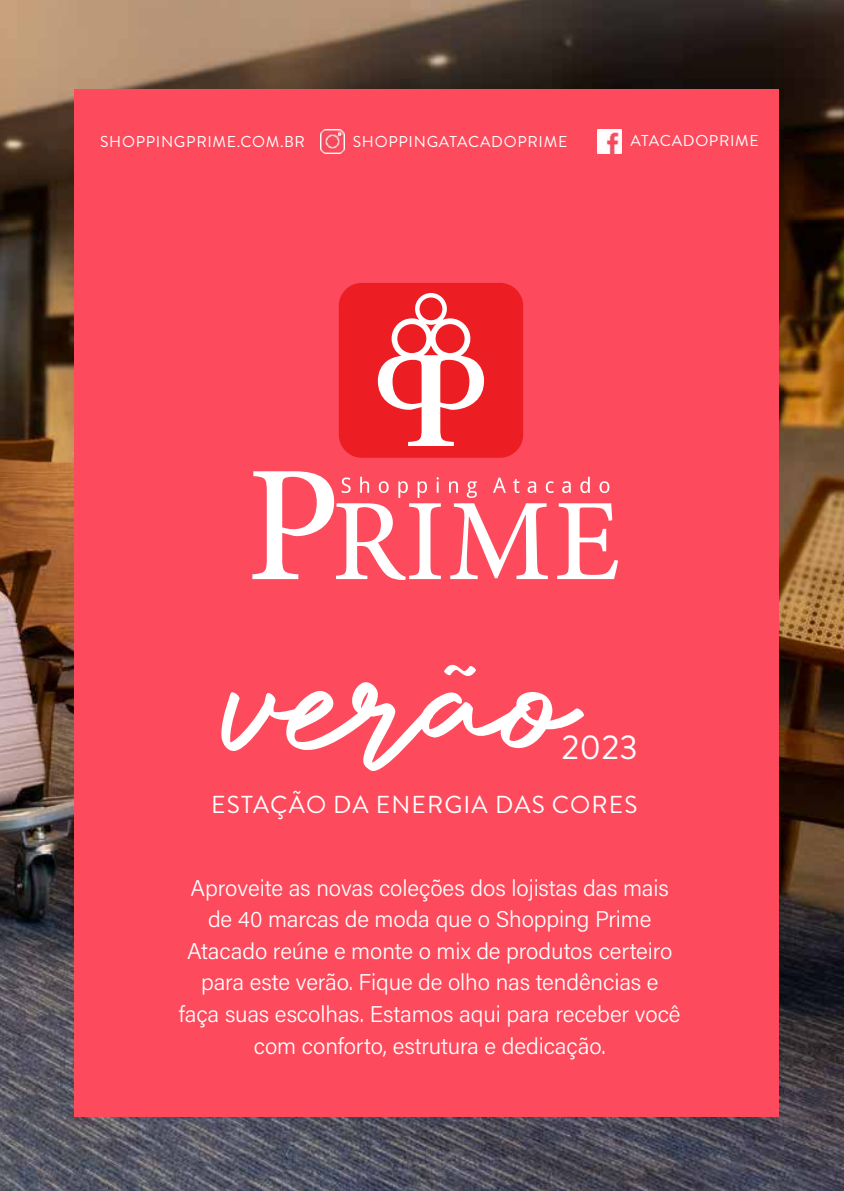
<style>
.page{position:relative;width:844px;height:1191px;background:#fff}
.page>*{position:absolute;margin:0;border:0;box-sizing:border-box;transform-origin:0 0}
.t1{font:265.82px "Authentic Signature";letter-spacing:-.005em;color:#fff}
.t2{font:34.48px "Brandon Grotesque";color:#fff}
.t3{font:24.5px "Brandon Grotesque";letter-spacing:.045em;color:#fff}
.t4{font:300 22.75px/31.5px "Acumin Pro";letter-spacing:-.005em;color:#fff;text-align:center}
.t5{font:15.75px "Brandon Grotesque";letter-spacing:.045em;color:#fff}
</style>
<div class="page">
<img style="left:0;top:0;width:843px;height:1191px">
<div style="left:74px;top:89px;width:705px;height:1027px;background:#fd4a5c"></div>
<div style="left:339px;top:283px;width:184px;height:175px;background:#ed1d24;border-radius:23px"></div>
<svg style="left:252px;top:471px;width:189px;height:109px"></svg>
<svg style="left:449px;top:477px;width:169px;height:102px"></svg>
<svg style="left:378px;top:293px;width:106px;height:153px"></svg>
<img style="left:597px;top:129px;width:24px;height:24px">
<img style="left:320px;top:129px;width:24px;height:24px">
<p class="t5" style="left:100px;top:130px;width:206px">SHOPPINGPRIME.COM.BR</p>
<p class="t5" style="left:353px;top:130px;width:216px">SHOPPINGATACADOPRIME</p>
<p class="t5" style="left:630px;top:130px;width:130px">ATACADOPRIME</p>
<h1 class="t1" style="left:221px;top:548px;width:351px">verão</h1>
<h2 class="t2" style="left:561px;top:723px;width:78px">2023</h2>
<p class="t3" style="left:211px;top:787px;width:427px">ESTAÇÃO DA ENERGIA DAS CORES</p>
<p class="t4" style="left:179px;top:871px;width:503px">Aproveite as novas coleções dos lojistas das mais de 40 marcas de moda que o Shopping Prime Atacado reúne e monte o mix de produtos certeiro para este verão. Fique de olho nas tendências e faça suas escolhas. Estamos aqui para receber você com conforto, estrutura e dedicação.</p>
</div>
